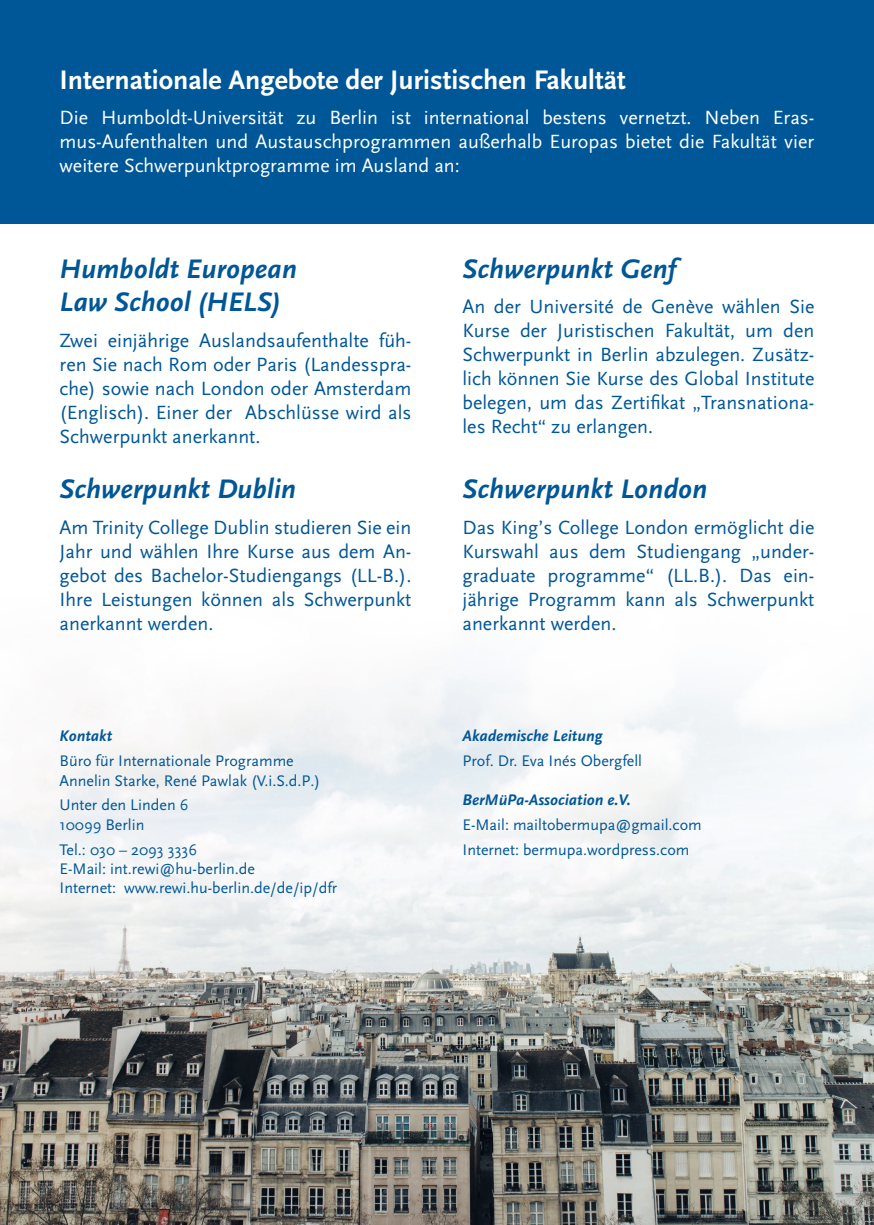
<style>
.page{position:relative;width:874px;height:1225px;background:#fff}
.page>*{position:absolute;margin:0;border:0;box-sizing:border-box;transform-origin:0 0}
.t1{font:italic 700 28px "Scala Sans";color:#005797}
.t2{font:28px "Scala Sans Bold LF";color:#fff}
.t3{font:20px/24px "Scala Sans";color:#005797;text-align:justify}
.t4{font:20px/24px "Scala Sans";color:#fff;text-align:justify}
.t5{font:16px "Scala Sans";color:#005797}
.t6{font:italic 700 16px "Scala Sans";color:#005797}
</style>
<div class="page">
<img style="left:0;top:223px;width:873px;height:1002px">
<div style="left:0;top:0;width:873px;height:223px;background:#005797"></div>
<p class="t2" style="left:60px;top:64px;width:567px">Internationale Angebote der Juristischen Fakultät</p>
<p class="t4" style="left:60px;top:106px;width:756px">Die Humboldt-Universität zu Berlin ist international bestens vernetzt. Neben Eras&shy;mus-Aufenthalten und Austauschprogrammen außerhalb Europas bietet die Fakultät vier weitere Schwerpunktprogramme im Ausland an:</p>
<p class="t1" style="left:60px;top:253px;width:239px">Humboldt European</p>
<p class="t1" style="left:60px;top:287px;width:222px">Law School (HELS)</p>
<p class="t3" style="left:60px;top:328px;width:353px">Zwei einjährige Auslandsaufenthalte füh&shy;ren Sie nach Rom oder Paris (Landesspra&shy;che) sowie nach London oder Amsterdam (Englisch). Einer der Abschlüsse wird als Schwerpunkt anerkannt.</p>
<p class="t1" style="left:60px;top:474px;width:238px">Schwerpunkt Dublin</p>
<p class="t3" style="left:60px;top:515px;width:353px">Am Trinity College Dublin studieren Sie ein Jahr und wählen Ihre Kurse aus dem An&shy;gebot des Bachelor-Studiengangs (LL-B.).<br>Ihre Leistungen können als Schwerpunkt anerkannt werden.</p>
<p class="t6" style="left:60px;top:727px;width:54px">Kontakt</p>
<p class="t5" style="left:60px;top:752px;width:235px">Büro für Internationale Programme</p>
<p class="t5" style="left:60px;top:771px;width:262px">Annelin Starke, René Pawlak (V.i.S.d.P.)</p>
<p class="t5" style="left:60px;top:796px;width:130px">Unter den Linden 6</p>
<p class="t5" style="left:60px;top:815px;width:86px">10099 Berlin</p>
<p class="t5" style="left:60px;top:840px;width:139px">Tel.: 030 – 2093 3336</p>
<p class="t5" style="left:60px;top:860px;width:197px">E-Mail: int.rewi@hu-berlin.de</p>
<p class="t5" style="left:60px;top:879px;width:279px">Internet: www.rewi.hu-berlin.de/de/ip/dfr</p>
<p class="t1" style="left:462px;top:253px;width:214px">Schwerpunkt Genf</p>
<p class="t3" style="left:462px;top:295px;width:353px">An der Université de Genève wählen Sie Kurse der Juristischen Fakultät, um den Schwerpunkt in Berlin abzulegen. Zusätz&shy;lich können Sie Kurse des Global Institute belegen, um das Zertifikat „Transnationa&shy;les Recht“ zu erlangen.</p>
<p class="t1" style="left:462px;top:474px;width:246px">Schwerpunkt London</p>
<p class="t3" style="left:462px;top:515px;width:353px">Das King’s College London ermöglicht die Kurswahl aus dem Studiengang „under&shy;graduate programme“ (LL.B.). Das ein&shy;jährige Programm kann als Schwerpunkt anerkannt werden.</p>
<p class="t6" style="left:462px;top:727px;width:141px">Akademische Leitung</p>
<p class="t5" style="left:462px;top:752px;width:181px">Prof. Dr. Eva Inés Obergfell</p>
<p class="t6" style="left:462px;top:791px;width:170px">BerMüPa-Association e.V.</p>
<p class="t5" style="left:462px;top:815px;width:241px">E-Mail: mailtobermupa@gmail.com</p>
<p class="t5" style="left:462px;top:840px;width:228px">Internet: bermupa.wordpress.com</p>
</div>
